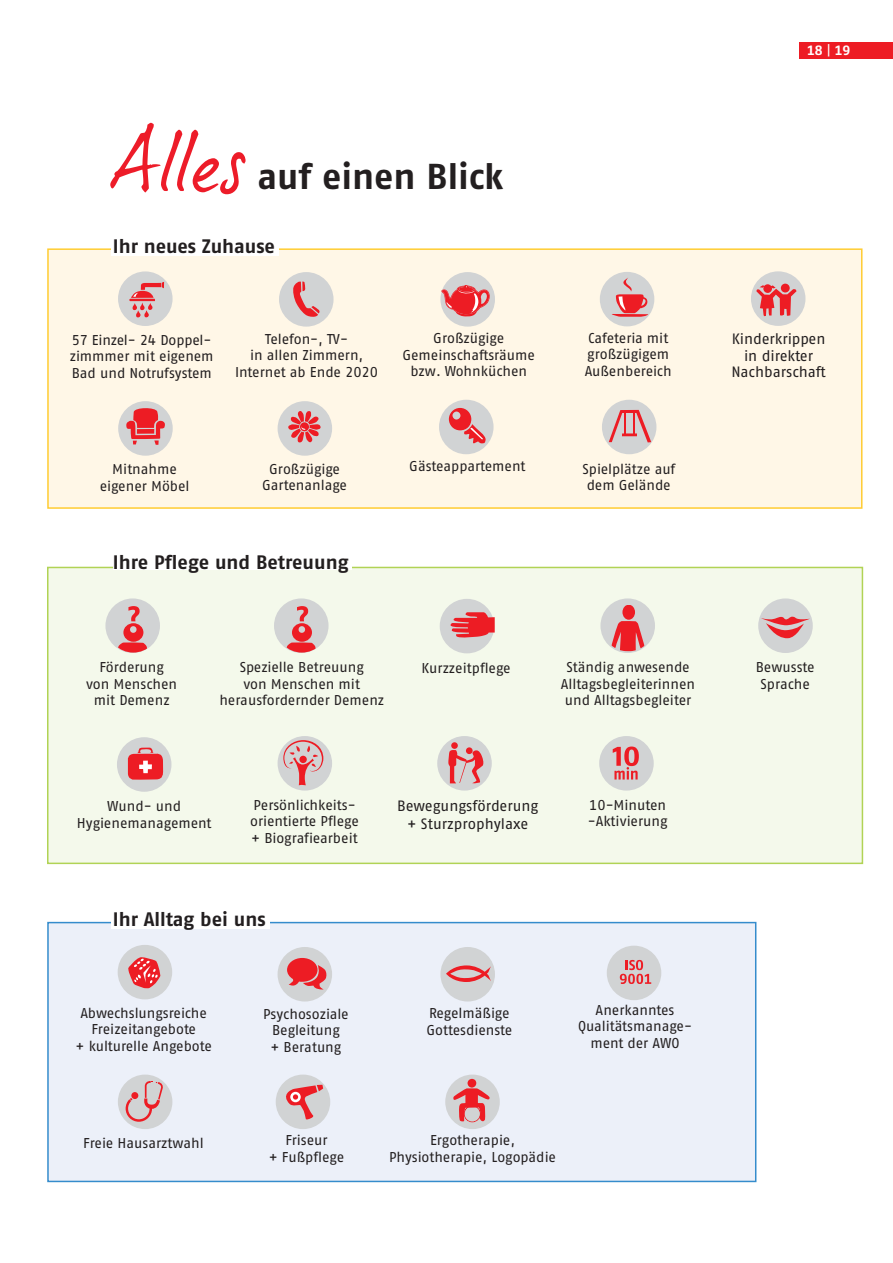
<style>
.page{position:relative;width:893px;height:1263px;background:#fff}
.page>*{position:absolute;margin:0;border:0;box-sizing:border-box;transform-origin:0 0}
.t1{font:81px "Dear Joe 5 CASUAL";letter-spacing:-.07em;color:#ed1c29}
.t2{font:700 36px "AWO Fago Office";color:#231f20}
.t3{font:700 19.5px "AWO Fago Office";color:#231f20}
.t4{font:15px/16.5px "AWO Fago Office";color:#231f20;text-align:center}
.t5{font:14.25px/16.5px "AWO Fago Office";color:#231f20;text-align:center}
.t6{font:700 13.5px "AWO Fago Office";color:#fff}
.s1{font-weight:400}
</style>
<div class="page">
<div style="left:800px;top:43px;width:93px;height:16px;background:#ed1c24"></div>
<div style="left:49px;top:923px;width:706px;height:258px;background:#ecf0f9"></div>
<div style="left:47px;top:922px;width:709px;height:260px;border:2px solid #358ccc"></div>
<div style="left:49px;top:568px;width:813px;height:294px;background:#f4f9eb"></div>
<div style="left:47px;top:567px;width:816px;height:297px;border:2px solid #b1d355"></div>
<div style="left:49px;top:250px;width:812px;height:257px;background:#fff7e7"></div>
<div style="left:47px;top:248px;width:815px;height:261px;border:2px solid #ffcc31"></div>
<div style="left:118px;top:271px;width:55px;height:55px;background:#d1d3d4;border-radius:50%"></div>
<div style="left:118px;top:401px;width:55px;height:55px;background:#d1d3d4;border-radius:50%"></div>
<div style="left:279px;top:272px;width:55px;height:55px;background:#d1d3d4;border-radius:50%"></div>
<div style="left:440px;top:599px;width:54px;height:54px;background:#d1d3d4;border-radius:50%"></div>
<div style="left:600px;top:598px;width:55px;height:55px;background:#d1d3d4;border-radius:50%"></div>
<div style="left:117px;top:737px;width:54px;height:55px;background:#d1d3d4;border-radius:50%"></div>
<div style="left:278px;top:401px;width:54px;height:55px;background:#d1d3d4;border-radius:50%"></div>
<svg style="left:126px;top:408px;width:39px;height:37px"></svg>
<svg style="left:288px;top:411px;width:33px;height:32px"></svg>
<svg style="left:129px;top:282px;width:35px;height:36px"></svg>
<svg style="left:293px;top:282px;width:27px;height:35px"></svg>
<div style="left:440px;top:272px;width:55px;height:55px;background:#d1d3d4;border-radius:50%"></div>
<svg style="left:450px;top:612px;width:45px;height:26px"></svg>
<svg style="left:128px;top:748px;width:35px;height:32px"></svg>
<div style="left:622px;top:605px;width:13px;height:15px;background:#ed1c24;border-radius:50%"></div>
<svg style="left:611px;top:621px;width:34px;height:30px"></svg>
<div style="left:105px;top:598px;width:55px;height:55px;background:#d1d3d4;border-radius:50%"></div>
<div style="left:758px;top:598px;width:55px;height:55px;background:#d1d3d4;border-radius:50%"></div>
<div style="left:278px;top:736px;width:54px;height:54px;background:#d1d3d4;border-radius:50%"></div>
<div style="left:437px;top:736px;width:55px;height:54px;background:#d1d3d4;border-radius:50%"></div>
<div style="left:599px;top:736px;width:55px;height:54px;background:#d1d3d4;border-radius:50%"></div>
<div style="left:111px;top:243px;width:168px;height:13px;background:#fff"></div>
<div style="left:118px;top:945px;width:54px;height:54px;background:#d1d3d4;border-radius:50%"></div>
<div style="left:118px;top:1074px;width:54px;height:55px;background:#d1d3d4;border-radius:50%"></div>
<div style="left:278px;top:947px;width:54px;height:54px;background:#d1d3d4;border-radius:50%"></div>
<div style="left:751px;top:271px;width:54px;height:55px;background:#d1d3d4;border-radius:50%"></div>
<div style="left:440px;top:947px;width:55px;height:54px;background:#d1d3d4;border-radius:50%"></div>
<div style="left:276px;top:1074px;width:54px;height:55px;background:#d1d3d4;border-radius:50%"></div>
<div style="left:111px;top:916px;width:159px;height:13px;background:#fff"></div>
<div style="left:113px;top:561px;width:238px;height:8px;background:#fff"></div>
<svg style="left:128px;top:957px;width:33px;height:31px"></svg>
<svg style="left:286px;top:1085px;width:37px;height:35px"></svg>
<div style="left:445px;top:1074px;width:55px;height:55px;background:#d1d3d4;border-radius:50%"></div>
<div style="left:468px;top:1079px;width:8px;height:8px;background:#ed1c24;border-radius:50%"></div>
<svg style="left:453px;top:1088px;width:37px;height:34px"></svg>
<svg style="left:756px;top:285px;width:41px;height:31px"></svg>
<svg style="left:446px;top:965px;width:45px;height:17px"></svg>
<svg style="left:287px;top:958px;width:40px;height:32px"></svg>
<div style="left:466px;top:747px;width:7px;height:7px;background:#ed1c24;border-radius:50%"></div>
<div style="left:451px;top:742px;width:7px;height:7px;background:#ed1c24;border-radius:50%"></div>
<svg style="left:448px;top:750px;width:36px;height:34px"></svg>
<svg style="left:613px;top:746px;width:26px;height:33px"></svg>
<div style="left:607px;top:946px;width:54px;height:54px;background:#d1d3d4;border-radius:50%"></div>
<svg style="left:620px;top:960px;width:31px;height:24px"></svg>
<svg style="left:283px;top:740px;width:40px;height:45px"></svg>
<svg style="left:108px;top:606px;width:49px;height:47px"></svg>
<div style="left:274px;top:598px;width:55px;height:55px;background:#d1d3d4;border-radius:50%"></div>
<svg style="left:277px;top:606px;width:48px;height:47px"></svg>
<svg style="left:441px;top:285px;width:49px;height:32px"></svg>
<svg style="left:761px;top:616px;width:49px;height:23px"></svg>
<svg style="left:126px;top:1081px;width:37px;height:41px"></svg>
<div style="left:439px;top:400px;width:55px;height:54px;background:#d1d3d4;border-radius:50%"></div>
<svg style="left:449px;top:408px;width:37px;height:35px"></svg>
<div style="left:600px;top:272px;width:54px;height:54px;background:#d1d3d4;border-radius:50%"></div>
<svg style="left:612px;top:277px;width:36px;height:40px"></svg>
<div style="left:602px;top:400px;width:54px;height:54px;background:#d1d3d4;border-radius:50%"></div>
<svg style="left:609px;top:410px;width:42px;height:32px"></svg>
<hr style="left:633px;top:412px;width:2px;height:21px;background:#ed1c24">
<h1 class="t1" style="left:108px;top:137px;width:141px">Alles</h1>
<h2 class="t2" style="left:257px;top:163px;width:248px">auf einen Blick</h2>
<h3 class="t3" style="left:113px;top:239px;width:164px">Ihr neues Zuhause</h3>
<p class="t5" style="left:70px;top:333px;width:145px;text-align:left">57 Einzel- 24 Doppel&shy;zimmmer mit eigenem<br>Bad und Notrufsystem</p>
<p class="t5" style="left:235px;top:332px;width:144px">Telefon-, TV-<br>in allen Zimmern,<br>Internet ab Ende 2020</p>
<p class="t5" style="left:402px;top:331px;width:134px">Großzügige<br>Gemeinschaftsräume bzw. Wohnküchen</p>
<p class="t5" style="left:100px;top:462px;width:91px">Mitnahme eigener Möbel</p>
<p class="t5" style="left:262px;top:462px;width:86px">Großzügige<br>Gartenanlage</p>
<h3 class="t3" style="left:113px;top:555px;width:237px">Ihre Pflege und Betreuung</h3>
<p class="t5" style="left:409px;top:459px;width:118px">Gästeappartement</p>
<p class="t5" style="left:585px;top:331px;width:89px;text-align:left">Cafeteria mit großzügigem<br>Außenbereich</p>
<p class="t5" style="left:582px;top:462px;width:94px">Spielplätze auf dem Gelände</p>
<p class="t6" style="left:807px;top:45px;width:45px">18 <span class="s1">|</span> 19</p>
<p class="t4" style="left:731px;top:332px;width:96px">Kinderkrippen in direkter<br>Nachbarschaft</p>
<p class="t5" style="left:86px;top:660px;width:92px">Förderung von Menschen mit Demenz</p>
<p class="t5" style="left:756px;top:660px;width:60px">Bewusste<br>Sprache</p>
<p class="t5" style="left:219px;top:660px;width:166px">Spezielle Betreuung<br>von Menschen mit herausfordernder Demenz</p>
<p class="t5" style="left:561px;top:660px;width:136px">Ständig anwesende<br>Alltagsbegleiterinnen und Alltagsbegleiter</p>
<p class="t5" style="left:422px;top:661px;width:91px">Kurzzeitpflege</p>
<p class="t5" style="left:77px;top:799px;width:136px">Wund- und<br>Hygienemanagement</p>
<p class="t5" style="left:250px;top:798px;width:110px;text-align:left">Persönlichkeits&shy;orientierte Pflege + Biografiearbeit</p>
<p class="t4" style="left:397px;top:797px;width:143px;line-height:18px">Bewegungsförderung + Sturzprophylaxe</p>
<p class="t5" style="left:588px;top:798px;width:81px;text-align:left">10-Minuten -Aktivierung</p>
<h3 class="t3" style="left:113px;top:912px;width:154px">Ihr Alltag bei uns</h3>
<p class="t5" style="left:76px;top:1006px;width:138px">Abwechslungsreiche<br>Freizeitangebote<br>+ kulturelle Angebote</p>
<p class="t5" style="left:263px;top:1007px;width:87px">Psychosoziale<br>Begleitung<br>+ Beratung</p>
<p class="t5" style="left:426px;top:1006px;width:87px;text-align:left">Regelmäßige<br>Gottesdienste</p>
<p class="t5" style="left:578px;top:1002px;width:116px">Anerkanntes<br>Qualitätsmanage&shy;ment der AWO</p>
<p class="t5" style="left:83px;top:1136px;width:122px">Freie Hausarztwahl</p>
<p class="t5" style="left:269px;top:1133px;width:77px">Friseur<br>+ Fußpflege</p>
<p class="t5" style="left:389px;top:1133px;width:168px">Ergotherapie,<br>Physiotherapie, Logopädie</p>
</div>
